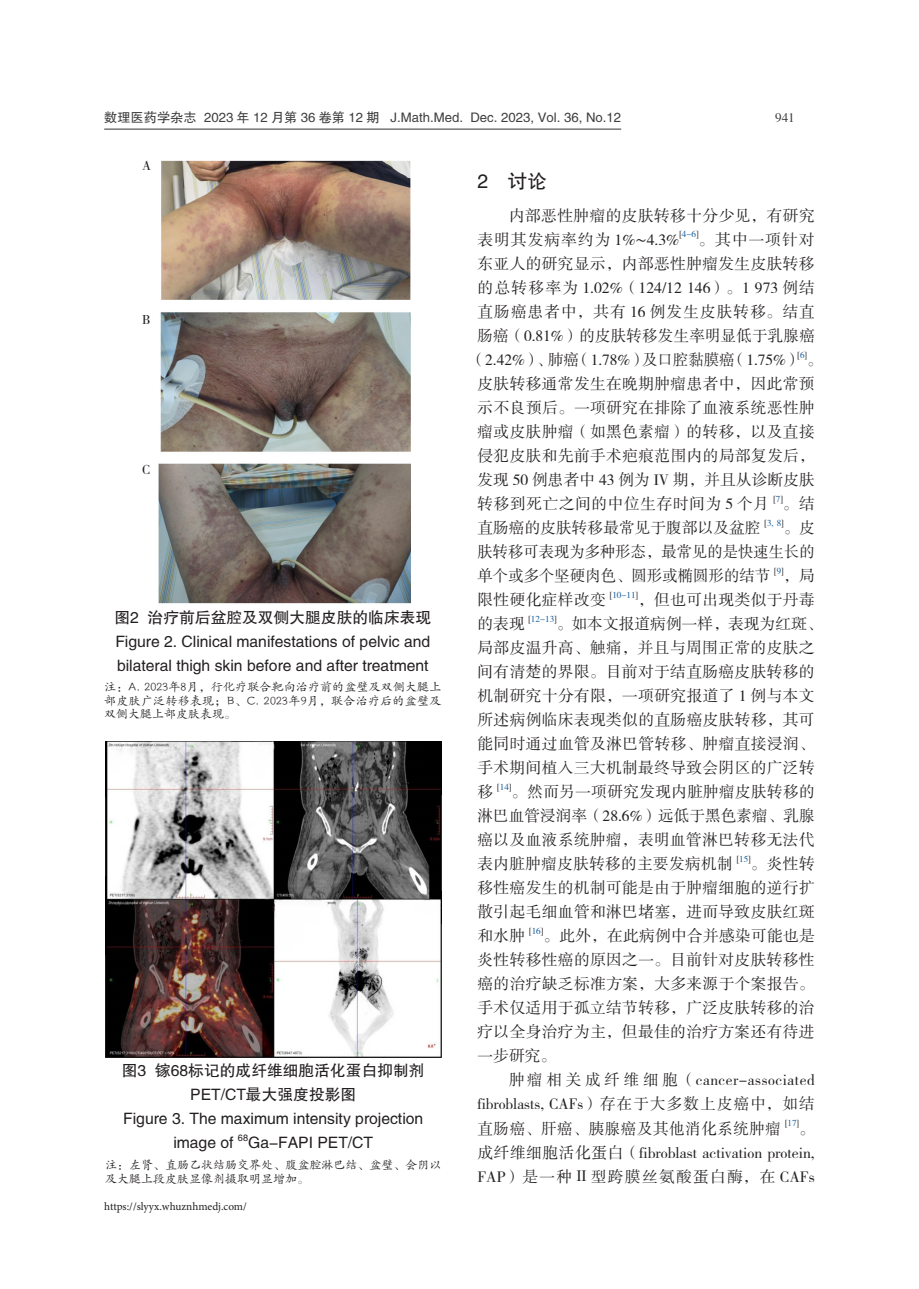
<style>
.page{position:relative;width:919px;height:1289px;background:#fff}
.page>*{position:absolute;margin:0;border:0;box-sizing:border-box;transform-origin:0 0}
._12_正文一级标题{font:19.5px "FZHTK GBK1 0";color:#231f20}
._11_正文{font:15.75px/24px "FZSSK GBK1 0";letter-spacing:.02em;color:#231f20;text-align:justify}
._15_图表名{font:15.75px/24px "FZHTK GBK1 0";color:#231f20}
._11_正文-2{font:15.75px "FZSSK GBK1 0";color:#231f20}
._11_正文-3{font:15.75px "FZSSK GBK1 0";letter-spacing:.075em;color:#231f20}
._15_1_图表内容{font:13.5px "FZSSK GBK1 0";color:#231f20}
.t1{font:13.2px "FZHTK GBK1 0";color:#3e3e3f}
.t2{font:13.2px "FZSSK GBK1 0";color:#3e3e3f}
._14_图表注释{font:12px/13.5px "FZKTK GBK1 0";color:#231f20;text-align:justify}
.t3{font:11.25px "Minion Pro";color:#231f20}
._11_正文-4{font:9.15px "FZSSK GBK1 0";color:#231f20}
._11_正文-5{font:9.15px "FZSSK GBK1 0";color:#175d9e}
._15_图表名-2{font:9.15px "FZHTK GBK1 0";color:#231f20}
.s1{font-family:"Cambria Math"}
.s2{color:#231f20}
.s3{color:#175d9e}
.s4{font-family:"Times New Roman"}
</style>
<div class="page">
<hr style="left:104px;top:129px;width:517px;height:1px;background:#3e3e3f">
<img style="left:159px;top:160px;width:252px;height:444px">
<img style="left:105px;top:741px;width:336px;height:316px">
<p class="t1" style="left:104px;top:111px;width:518px">数理医药学杂志 2023 年 12 月第 36 卷第 12 期 J.Math.Med. Dec. 2023, Vol. 36, No.12</p>
<p class="t2" style="left:775px;top:111px;width:21px">941</p>
<p class="_15_1_图表内容" style="left:142px;top:159px;width:10px">A</p>
<p class="_15_1_图表内容" style="left:142px;top:312px;width:10px">B</p>
<p class="_15_1_图表内容" style="left:142px;top:462px;width:10px">C</p>
<p class="_15_图表名" style="left:114px;top:605px;width:318px">图2 治疗前后盆腔及双侧大腿皮肤的临床表现</p>
<p class="_15_图表名" style="left:115px;top:629px;width:316px">Figure 2. Clinical manifestations of pelvic and bilateral thigh skin before and after treatment</p>
<p class="_14_图表注释" style="left:104px;top:680px;width:339px">注：A. 2023年8月，行化疗联合靶向治疗前的盆壁及双侧大腿上部皮肤广泛转移表现；B、C. 2023年9月，联合治疗后的盆壁及双侧大腿上部皮肤表现。</p>
<p class="_15_图表名" style="left:122px;top:1059px;width:304px;text-align:center">图3 镓68标记的成纤维细胞活化蛋白抑制剂<br>PET/CT最大强度投影图</p>
<p class="_15_图表名" style="left:173px;top:1107px;width:251px;text-indent:-50px">Figure 3. The maximum intensity projection image of</p>
<p class="_15_图表名-2" style="left:238px;top:1132px;width:12px">68</p>
<p class="_15_图表名" style="left:248px;top:1131px;width:126px">Ga-FAPI PET/CT</p>
<p class="_14_图表注释" style="left:105px;top:1158px;width:338px">注：左肾、直肠乙状结肠交界处、腹盆腔淋巴结、盆壁、会阴以及大腿上段皮肤显像剂摄取明显增加。</p>
<p class="t3" style="left:104px;top:1198px;width:144px">https://slyyx.whuznhmedj.com/</p>
<p class="_12_正文一级标题" style="left:477px;top:171px;width:71px">2 讨论</p>
<p class="_11_正文" style="left:477px;top:204px;width:339px;text-indent:32px">内部恶性肿瘤的皮肤转移十分少见，有研究表明其发病率约为 1%<span class="s1">~</span>4.3%</p>
<p class="_11_正文-5" style="left:679px;top:229px;width:21px"><span class="s2">[</span>4-6<span class="s2">]</span></p>
<p class="_11_正文" style="left:698px;top:228px;width:118px">。其中一项针对</p>
<p class="_11_正文" style="left:477px;top:252px;width:339px">东亚人的研究显示，内部恶性肿瘤发生皮肤转移</p>
<p class="_11_正文-2" style="left:477px;top:279px;width:339px">的总转移率为 1.02%（124/12 146）。1 973 例结</p>
<p class="_11_正文-3" style="left:477px;top:303px;width:339px">直肠癌患者中，共有 16 例发生皮肤转移。结直</p>
<p class="_11_正文" style="left:477px;top:324px;width:339px">肠癌（0.81%）的皮肤转移发生率明显低于乳腺癌</p>
<p class="_11_正文-2" style="left:469px;top:351px;width:354px">（2.42%）、肺癌（1.78%）及口腔黏膜癌（1.75%）。</p>
<p class="_11_正文-4" style="left:797px;top:349px;width:11px">[<span class="s3">6</span>]</p>
<p class="_11_正文" style="left:477px;top:372px;width:339px">皮肤转移通常发生在晚期肿瘤患者中，因此常预示不良预后。一项研究在排除了血液系统恶性肿瘤或皮肤肿瘤（如黑色素瘤）的转移，以及直接侵犯皮肤和先前手术疤痕范围内的局部复发后，发现 50 例患者中 43 例为 IV 期，并且从诊断皮肤转移到死亡之间的中位生存时间为 5 个月</p>
<p class="_11_正文-4" style="left:773px;top:493px;width:11px">[<span class="s3">7</span>]</p>
<p class="_11_正文" style="left:782px;top:492px;width:33px">。结</p>
<p class="_11_正文" style="left:477px;top:516px;width:284px">直肠癌的皮肤转移最常见于腹部以及盆腔</p>
<p class="_11_正文-5" style="left:764px;top:517px;width:21px"><span class="s2">[</span>3, 8<span class="s2">]</span></p>
<p class="_11_正文" style="left:477px;top:516px;width:339px;text-indent:306px">。皮肤转移可表现为多种形态，最常见的是快速生长的单个或多个坚硬肉色、圆形或椭圆形的结节</p>
<p class="_11_正文-4" style="left:774px;top:565px;width:11px">[<span class="s3">9</span>]</p>
<p class="_11_正文" style="left:783px;top:564px;width:33px">，局</p>
<p class="_11_正文" style="left:477px;top:588px;width:130px">限性硬化症样改变</p>
<p class="_11_正文-5" style="left:609px;top:589px;width:30px"><span class="s2">[</span>10-11<span class="s2">]</span></p>
<p class="_11_正文" style="left:638px;top:588px;width:178px">，但也可出现类似于丹毒</p>
<p class="_11_正文" style="left:477px;top:612px;width:49px">的表现</p>
<p class="_11_正文-5" style="left:528px;top:613px;width:30px"><span class="s2">[</span>12-13<span class="s2">]</span></p>
<p class="_11_正文" style="left:477px;top:612px;width:346px;text-align:left;text-indent:79px">。如本文报道病例一样，表现为红斑、局部皮温升高、触痛，并且与周围正常的皮肤之间有清楚的界限。目前对于结直肠癌皮肤转移的机制研究十分有限，一项研究报道了 1 例与本文所述病例临床表现类似的直肠癌皮肤转移，其可能同时通过血管及淋巴管转移、肿瘤直接浸润、手术期间植入三大机制最终导致会阴区的广泛转移</p>
<p class="_11_正文-4" style="left:497px;top:781px;width:16px">[<span class="s3">14</span>]</p>
<p class="_11_正文" style="left:477px;top:780px;width:339px;text-indent:34px">。然而另一项研究发现内脏肿瘤皮肤转移的淋巴血管浸润率（28.6%）远低于黑色素瘤、乳腺癌以及血液系统肿瘤，表明血管淋巴转移无法代表内脏肿瘤皮肤转移的主要发病机制</p>
<p class="_11_正文-4" style="left:736px;top:853px;width:15px">[<span class="s3">15</span>]</p>
<p class="_11_正文" style="left:477px;top:852px;width:339px;text-indent:273px">。炎性转移性癌发生的机制可能是由于肿瘤细胞的逆行扩散引起毛细血管和淋巴堵塞，进而导致皮肤红斑和水肿</p>
<p class="_11_正文-4" style="left:529px;top:925px;width:16px">[<span class="s3">16</span>]</p>
<p class="_11_正文" style="left:477px;top:924px;width:339px;text-indent:66px">。此外，在此病例中合并感染可能也是炎性转移性癌的原因之一。目前针对皮肤转移性癌的治疗缺乏标准方案，大多来源于个案报告。手术仅适用于孤立结节转移，广泛皮肤转移的治疗以全身治疗为主，但最佳的治疗方案还有待进一步研究。</p>
<p class="_11_正文" style="left:477px;top:1068px;width:339px;text-indent:32px">肿瘤相关成纤维细胞（cancer-associated fibroblasts, CAFs）存在于大多数上皮癌中，如结直肠癌、肝癌、胰腺癌及其他消化系统肿瘤</p>
<p class="_11_正文-4" style="left:785px;top:1117px;width:15px">[<span class="s3">17</span>]</p>
<p class="_11_正文" style="left:477px;top:1116px;width:339px;text-indent:321px">。成纤维细胞活化蛋白（fibroblast activation protein, FAP）是一种 <span class="s4">Ⅱ</span> 型跨膜丝氨酸蛋白酶，在 CAFs</p>
</div>
